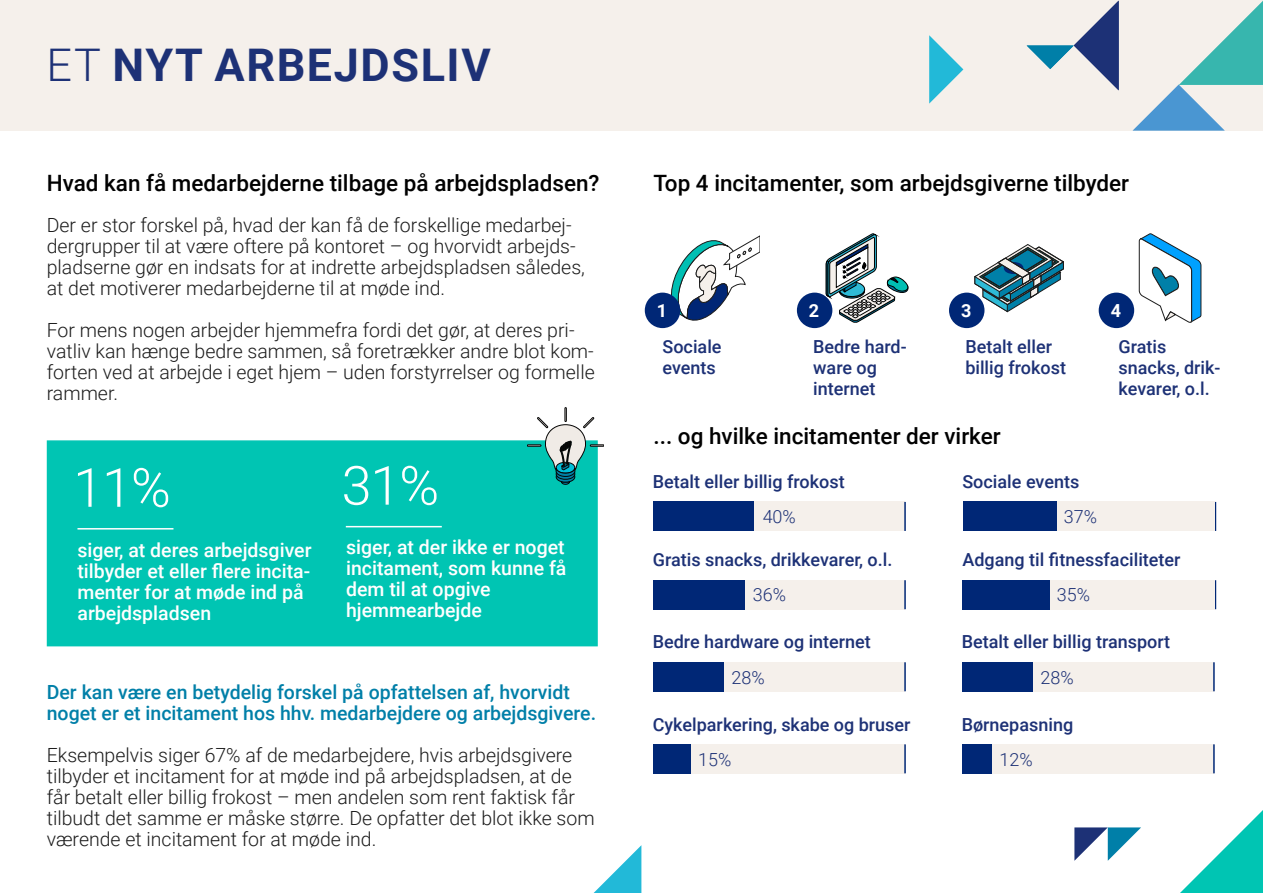
<style>
.page{position:relative;width:1263px;height:893px;background:#fff}
.page>*{position:absolute;margin:0;border:0;box-sizing:border-box;transform-origin:0 0}
.t1{font:300 54px "Roboto";color:#fff}
.t2{font:700 45px "Roboto";letter-spacing:.035em;color:#1d3176}
.t3{font:500 22.5px "Roboto";color:#000}
.t4{font:300 19.5px/21px "Roboto";color:#1c1c1c}
.t5{font:500 19.5px/21px "Roboto";color:#fff}
.t6{font:500 19.5px/21px "Roboto";color:#007fa8}
.t7{font:500 18px/21px "Roboto";color:#1d3176}
.t8{font:300 18px "Roboto";color:#1d3176}
.t9{font:700 18px "Roboto";color:#fff}
.s1{font-weight:300}
</style>
<div class="page">
<div style="left:0;top:0;width:1263px;height:131px;background:#f5f0eb"></div>
<div style="left:47px;top:440px;width:551px;height:206px;background:#00c5b3;border:2px solid #00c5b3"></div>
<hr style="left:77px;top:528px;width:96px;height:1px;background:#fff">
<hr style="left:346px;top:526px;width:96px;height:1px;background:#fff">
<svg style="left:1215px;top:502px;width:1px;height:29px"></svg>
<svg style="left:1215px;top:580px;width:1px;height:29px"></svg>
<div style="left:653px;top:502px;width:252px;height:29px;background:#f5f0eb"></div>
<div style="left:653px;top:580px;width:252px;height:29px;background:#f5f0eb"></div>
<div style="left:653px;top:662px;width:252px;height:29px;background:#f5f0eb"></div>
<div style="left:653px;top:744px;width:252px;height:29px;background:#f5f0eb"></div>
<div style="left:962px;top:662px;width:252px;height:29px;background:#f5f0eb"></div>
<div style="left:962px;top:744px;width:252px;height:29px;background:#f5f0eb"></div>
<div style="left:963px;top:502px;width:252px;height:29px;background:#f5f0eb"></div>
<div style="left:963px;top:580px;width:252px;height:29px;background:#f5f0eb"></div>
<div style="left:653px;top:502px;width:101px;height:29px;background:#002776"></div>
<div style="left:653px;top:580px;width:92px;height:29px;background:#002776"></div>
<div style="left:653px;top:662px;width:71px;height:29px;background:#002776"></div>
<div style="left:653px;top:744px;width:38px;height:29px;background:#002776"></div>
<div style="left:962px;top:662px;width:71px;height:29px;background:#002776"></div>
<div style="left:962px;top:744px;width:30px;height:29px;background:#002776"></div>
<div style="left:962px;top:580px;width:88px;height:29px;background:#002776"></div>
<div style="left:963px;top:502px;width:94px;height:29px;background:#002776"></div>
<hr style="left:904px;top:502px;width:2px;height:29px;background:#002776">
<hr style="left:904px;top:580px;width:2px;height:29px;background:#002776">
<hr style="left:904px;top:662px;width:2px;height:29px;background:#002776">
<hr style="left:904px;top:744px;width:2px;height:29px;background:#002776">
<hr style="left:1213px;top:662px;width:2px;height:29px;background:#002776">
<hr style="left:1213px;top:744px;width:2px;height:29px;background:#002776">
<svg style="left:671px;top:236px;width:89px;height:86px"></svg>
<svg style="left:826px;top:234px;width:82px;height:88px"></svg>
<svg style="left:975px;top:244px;width:88px;height:68px"></svg>
<svg style="left:1139px;top:234px;width:62px;height:88px"></svg>
<div style="left:645px;top:293px;width:35px;height:35px;background:#002776;border-radius:50%"></div>
<div style="left:797px;top:293px;width:35px;height:35px;background:#002776;border-radius:50%"></div>
<div style="left:949px;top:293px;width:35px;height:35px;background:#002776;border-radius:50%"></div>
<div style="left:1099px;top:293px;width:35px;height:35px;background:#002776;border-radius:50%"></div>
<svg style="left:527px;top:408px;width:77px;height:76px"></svg>
<svg style="left:1074px;top:827px;width:67px;height:34px"></svg>
<svg style="left:929px;top:35px;width:34px;height:69px"></svg>
<svg style="left:1027px;top:1px;width:92px;height:89px"></svg>
<svg style="left:1132px;top:1px;width:131px;height:130px"></svg>
<svg style="left:1180px;top:810px;width:83px;height:83px"></svg>
<svg style="left:594px;top:845px;width:47px;height:48px"></svg>
<h2 class="t2" style="left:46px;top:33px;width:446px"><span class="s1">ET</span> NYT ARBEJDSLIV</h2>
<p class="t3" style="left:47px;top:167px;width:554px">Hvad kan få medarbejderne tilbage på arbejdspladsen?</p>
<p class="t3" style="left:653px;top:167px;width:477px">Top 4 incitamenter, som arbejdsgiverne tilbyder</p>
<p class="t4" style="left:47px;top:214px;width:540px">Der er stor forskel på, hvad der kan få de forskellige medarbej&shy;dergrupper til at være oftere på kontoret – og hvorvidt arbejds&shy;pladserne gør en indsats for at indrette arbejdspladsen således, at det motiverer medarbejderne til at møde ind.</p>
<p class="t4" style="left:47px;top:319px;width:549px">For mens nogen arbejder hjemmefra fordi det gør, at deres pri&shy;vatliv kan hænge bedre sammen, så foretrækker andre blot kom&shy;forten ved at arbejde i eget hjem – uden forstyrrelser og formelle rammer.</p>
<p class="t9" style="left:657px;top:298px;width:12px">1</p>
<p class="t9" style="left:809px;top:298px;width:12px">2</p>
<p class="t9" style="left:961px;top:298px;width:12px">3</p>
<p class="t9" style="left:1111px;top:298px;width:12px">4</p>
<p class="t7" style="left:965px;top:335px;width:102px">Betalt eller billig frokost</p>
<p class="t7" style="left:1118px;top:335px;width:103px">Gratis snacks, drik&shy;kevarer, o.l.</p>
<p class="t7" style="left:813px;top:335px;width:95px">Bedre hard&shy;ware og internet</p>
<p class="t7" style="left:662px;top:335px;width:61px">Sociale events</p>
<h1 class="t1" style="left:73px;top:450px;width:99px">11%</h1>
<p class="t5" style="left:77px;top:539px;width:236px">siger, at deres arbejdsgiver tilbyder et eller flere incita&shy;menter for at møde ind på arbejdspladsen</p>
<h1 class="t1" style="left:342px;top:448px;width:99px">31%</h1>
<p class="t5" style="left:346px;top:536px;width:222px">siger, at der ikke er noget incitament, som kunne få dem til at opgive hjemmearbejde</p>
<p class="t6" style="left:47px;top:681px;width:551px">Der kan være en betydelig forskel på opfattelsen af, hvorvidt noget er et incitament hos hhv. medarbejdere og arbejdsgivere.</p>
<p class="t4" style="left:47px;top:744px;width:549px">Eksempelvis siger 67% af de medarbejdere, hvis arbejdsgivere tilbyder et incitament for at møde ind på arbejdspladsen, at de får betalt eller billig frokost – men andelen som rent faktisk får tilbudt det samme er måske større. De opfatter det blot ikke som værende et incitament for at møde ind.</p>
<p class="t3" style="left:653px;top:421px;width:349px">... og hvilke incitamenter der virker</p>
<p class="t7" style="left:653px;top:470px;width:193px">Betalt eller billig frokost</p>
<p class="t7" style="left:962px;top:470px;width:118px">Sociale events</p>
<p class="t8" style="left:763px;top:504px;width:35px">40%</p>
<p class="t8" style="left:1064px;top:504px;width:35px">37%</p>
<p class="t7" style="left:653px;top:549px;width:241px">Gratis snacks, drikkevarer, o.l.</p>
<p class="t7" style="left:962px;top:549px;width:220px">Adgang til fitnessfaciliteter</p>
<p class="t8" style="left:753px;top:582px;width:35px">36%</p>
<p class="t8" style="left:1057px;top:582px;width:35px">35%</p>
<p class="t7" style="left:653px;top:631px;width:220px">Bedre hardware og internet</p>
<p class="t7" style="left:962px;top:631px;width:210px">Betalt eller billig transport</p>
<p class="t8" style="left:731px;top:664px;width:35px">28%</p>
<p class="t8" style="left:1040px;top:664px;width:35px">28%</p>
<p class="t7" style="left:653px;top:713px;width:259px">Cykelparkering, skabe og bruser</p>
<p class="t7" style="left:962px;top:713px;width:113px">Børnepasning</p>
<p class="t8" style="left:698px;top:747px;width:35px">15%</p>
<p class="t8" style="left:999px;top:747px;width:35px">12%</p>
</div>
